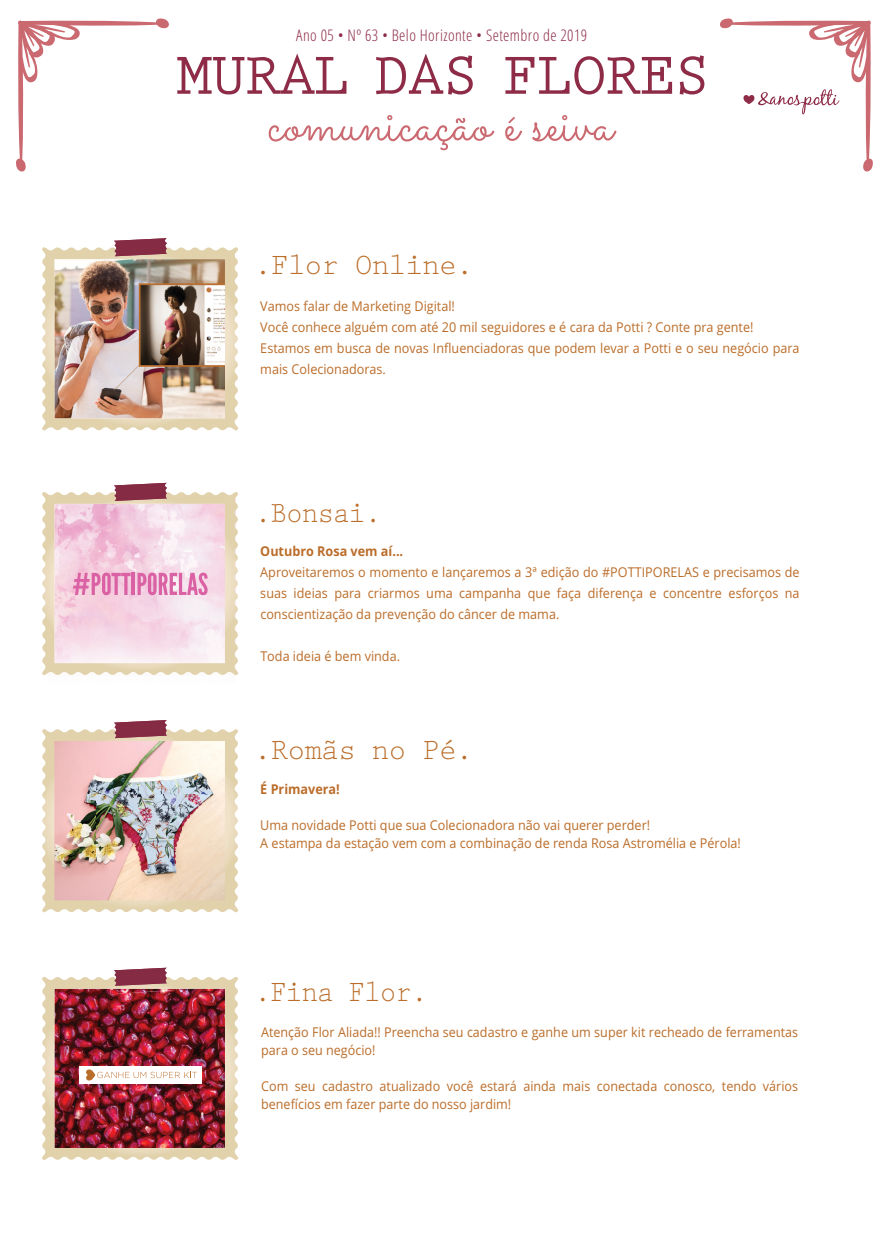
<style>
.page{position:relative;width:893px;height:1234px;background:#fff}
.page>*{position:absolute;margin:0;border:0;box-sizing:border-box;transform-origin:0 0}
.t1{font:700 61.2px "Prestige Elite Std";letter-spacing:-.04em;color:#8e2c48}
.t2{font:58.5px "Sacramento";color:#cb6971}
.t3{font:30px "Prestige Elite Std";letter-spacing:-.04em;color:#bb6d2a}
.t4{font:30px "Prestige Elite Std";letter-spacing:-.04em;color:#bb6d2a;scale:.93 1}
.t5{font:30px "Prestige Elite Std";letter-spacing:-.04em;color:#bb6d2a;scale:.94 1}
.t6{font:300 condensed 16.05px "Open Sans";letter-spacing:.025em;color:#8e2c48}
.t7{font:13.5px/21px "Open Sans";color:#bb6d2a;scale:.94 1}
.t8{font:13.5px/18px "Open Sans";color:#bb6d2a;scale:.93 1}
.t9{font:700 13.5px "Open Sans";color:#bb6d2a;scale:.94 1}
</style>
<div class="page">
<svg style="left:16px;top:18px;width:153px;height:154px"></svg>
<svg style="left:719px;top:18px;width:154px;height:154px"></svg>
<img style="left:42px;top:729px;width:196px;height:183px">
<img style="left:114px;top:720px;width:53px;height:18px">
<svg style="left:42px;top:482px;width:196px;height:193px;background:#efd1d7"></svg>
<img style="left:42px;top:247px;width:197px;height:183px">
<img style="left:114px;top:238px;width:53px;height:18px">
<img style="left:42px;top:967px;width:196px;height:192px">
<p class="t6" style="left:296px;top:24px;width:292px">Ano 05 • Nº 63 • Belo Horizonte • Setembro de 2019</p>
<h1 class="t1" style="left:176px;top:42px;width:536px">MURAL DAS FLORES</h1>
<h2 class="t2" style="left:268px;top:86px;width:347px">comunicação é seiva</h2>
<h3 class="t3" style="left:254px;top:248px;width:221px">.Flor Online.</h3>
<p class="t7" style="left:260px;top:295px;width:575px">Vamos falar de Marketing Digital!<br>Você conhece alguém com até 20 mil seguidores e é cara da Potti ? Conte pra gente!<br>Estamos em busca de novas Influenciadoras que podem levar a Potti e o seu negócio para mais Colecionadoras.</p>
<h3 class="t5" style="left:255px;top:496px;width:136px">.Bonsai.</h3>
<p class="t9" style="left:260px;top:541px;width:153px">Outubro Rosa vem aí...</p>
<p class="t7" style="left:260px;top:561px;width:575px;text-align:justify">Aproveitaremos o momento e lançaremos a 3ª edição do #POTTIPORELAS e precisamos de suas ideias para criarmos uma campanha que faça diferença e concentre esforços na conscientização da prevenção do câncer de mama.</p>
<p class="t7" style="left:260px;top:645px;width:150px">Toda ideia é bem vinda.</p>
<h3 class="t3" style="left:254px;top:734px;width:221px">.Romãs no Pé.</h3>
<p class="t9" style="left:260px;top:779px;width:86px">É Primavera!</p>
<p class="t7" style="left:260px;top:815px;width:513px;line-height:18px">Uma novidade Potti que sua Colecionadora não vai querer perder!<br>A estampa da estação vem com a combinação de renda Rosa Astromélia e Pérola!</p>
<h3 class="t4" style="left:255px;top:975px;width:188px">.Fina Flor.</h3>
<p class="t8" style="left:261px;top:1021px;width:579px">Atenção Flor Aliada!! Preencha seu cadastro e ganhe um super kit recheado de ferramentas para o seu negócio!</p>
<p class="t8" style="left:261px;top:1075px;width:579px">Com seu cadastro atualizado você estará ainda mais conectada conosco, tendo vários benefícios em fazer parte do nosso jardim!</p>
</div>
